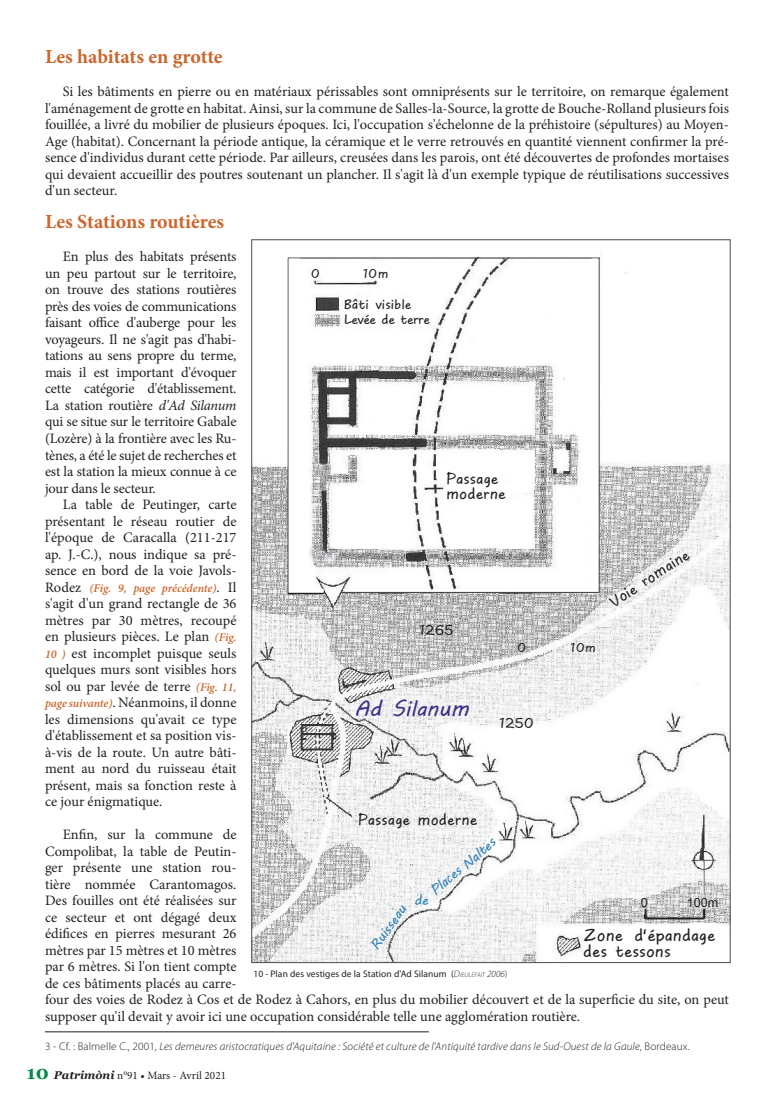
<style>
.page{position:relative;width:762px;height:1099px;background:#fff}
.page>*{position:absolute;margin:0;border:0;box-sizing:border-box;transform-origin:0 0}
.t1{font:21.62px "MV Boli";color:#3b2f86}
.t2{font:700 20px "Minion Pro";letter-spacing:-.005em;color:#cb662c}
.t3{font:italic 16.62px/15.2px "MV Boli";color:#231f20}
.t4{font:italic 15.25px/15.2px "MV Boli";color:#231f20}
.t5{font:14.38px/16.5px "Minion Pro";color:#231f20;text-align:justify}
.t6{font:italic 14px "MV Boli";color:#231f20}
.t7{font:13.5px "MV Boli";color:#287eb3}
.t8{font:italic 13.38px/15.5px "MV Boli";letter-spacing:-.02em;color:#231f20}
.t9{font:italic 12.62px "MV Boli";color:#231f20}
.t10{font:12.62px "Arial";color:#231f20}
.t11{font:italic 600 11.88px "Minion Pro";letter-spacing:-.005em;color:#cb662c}
.t12{font:11.25px "Minion Pro";color:#231f20}
.t13{font:italic 300 11.12px "Myriad Pro";letter-spacing:.01em;color:#231f20}
.t14{font:9.5px "Myriad Pro";letter-spacing:.01em;color:#231f20}
.s1{font-style:italic}
.s2{font-weight:400;font-style:normal;font-size:14.38px;color:#231f20}
.s3{font-weight:600;font-style:italic;font-size:11.88px;color:#cb662c}
.s4{font-style:normal}
.s5{font-weight:300;font-style:italic}
.s6{font-weight:300;font-style:italic;font-size:6.62px}
.s7{font-weight:300}
.s8{font-family:"Georgia";font-weight:700;font-size:18.75px;color:#04894e}
.s9{font-family:"Georgia";font-weight:700;font-style:italic}
</style>
<div class="page">
<hr style="left:45px;top:1031px;width:384px;height:1px;background:#231f20">
<img style="left:253px;top:252px;width:475px;height:708px">
<svg style="left:415px;top:894px;width:14px;height:11px"></svg>
<h2 class="t2" style="left:45px;top:43px;width:179px">Les habitats en grotte</h2>
<p class="t5" style="left:45px;top:84px;width:685px;text-indent:18px">Si les bâtiments en pierre ou en matériaux périssables sont omniprésents sur le territoire, on remarque également l'aménagement de grotte en habitat. Ainsi, sur la commune de Salles-la-Source, la grotte de Bouche-Rolland plusieurs fois fouillée, a livré du mobilier de plusieurs époques. Ici, l'occupation s'échelonne de la préhistoire (sépultures) au Moyen-Age (habitat). Concernant la période antique, la céramique et le verre retrouvés en quantité viennent confirmer la pré&shy;sence d'individus durant cette période. Par ailleurs, creusées dans les parois, ont été découvertes de profondes mortaises qui devaient accueillir des poutres soutenant un plancher. Il s'agit là d'un exemple typique de réutilisations successives d'un secteur.</p>
<h2 class="t2" style="left:45px;top:208px;width:181px">Les Stations routières</h2>
<p class="t5" style="left:45px;top:249px;width:193px;text-indent:18px">En plus des habitats présents un peu partout sur le territoire, on trouve des stations routières près des voies de communications faisant office d'auberge pour les voyageurs. Il ne s'agit pas d'habi&shy;tations au sens propre du terme, mais il est important d'évoquer cette catégorie d'établissement.<br>La station routière <span class="s1">d'Ad Silanum </span>qui se situe sur le territoire Gabale (Lozère) à la frontière avec les Ru&shy;tènes, a été le sujet de recherches et est la station la mieux connue à ce jour dans le secteur.</p>
<p class="t5" style="left:45px;top:496px;width:193px;text-indent:18px">La table de Peutinger, carte présentant le réseau routier de l'époque de Caracalla (211-217 ap. J.-C.), nous indique sa pré&shy;sence en bord de la voie Javols-</p>
<p class="t11" style="left:45px;top:579px;width:193px"><span class="s2">Rodez</span> (Fig. 9, page précédente)<span class="s2">. Il</span></p>
<p class="t5" style="left:45px;top:595px;width:193px">s'agit d'un grand rectangle de 36 mètres par 30 mètres, recoupé en plusieurs pièces. Le plan <span class="s3">(Fig.<br>10 )</span> est incomplet puisque seuls quelques murs sont visibles hors sol ou par levée de terre <span class="s3">(Fig. 11, page suivante)</span>. Néanmoins, il donne les dimensions qu'avait ce type d'établissement et sa position vis&shy;à-vis de la route. Un autre bâti&shy;ment au nord du ruisseau était présent, mais sa fonction reste à ce jour énigmatique.</p>
<p class="t5" style="left:45px;top:826px;width:685px;text-align:left;text-indent:18px">Enfin, sur la commune de<br>Compolibat, la table de Peutin-<br>ger présente une station rou-<br>tière nommée Carantomagos.<br>Des fouilles ont été réalisées sur<br>ce secteur et ont dégagé deux<br>édifices en pierres mesurant 26<br>mètres par 15 mètres et 10 mètres<br>par 6 mètres. Si l'on tient compte<br>de ces bâtiments placés au carre-<br>four des voies de Rodez à Cos et de Rodez à Cahors, en plus du mobilier découvert et de la superficie du site, on peut supposer qu'il devait y avoir ici une occupation considérable telle une agglomération routière.</p>
<p class="t13" style="left:45px;top:1039px;width:646px"><span class="s4">3 - Cf. : Balmelle C., 2001,</span> Les demeures aristocratiques d'Aquitaine : Société et culture de l'Antiquité tardive dans le Sud-Ouest de la Gaule<span class="s4">, Bordeaux.</span></p>
<p class="t9" style="left:311px;top:265px;width:14px">0</p>
<p class="t9" style="left:364px;top:265px;width:30px">10m</p>
<p class="t8" style="left:344px;top:296px;width:92px">Bâti visible<br>Levée de terre</p>
<p class="t4" style="left:446px;top:470px;width:66px">Passage moderne</p>
<p class="t4" style="left:606px;top:596px;width:94px;rotate:-33deg">Voie romaine</p>
<p class="t6" style="left:420px;top:620px;width:40px">1265</p>
<p class="t9" style="left:518px;top:639px;width:14px">0</p>
<p class="t9" style="left:571px;top:639px;width:30px">10m</p>
<h1 class="t1" style="left:354px;top:694px;width:116px">Ad Silanum</h1>
<p class="t6" style="left:500px;top:713px;width:40px">1250</p>
<p class="t4" style="left:358px;top:811px;width:126px">Passage moderne</p>
<p class="t7" style="left:427px;top:885px;width:82px;rotate:-41deg">Places Naltes</p>
<p class="t10" style="left:641px;top:894px;width:9px">0</p>
<p class="t10" style="left:687px;top:894px;width:33px">100m</p>
<p class="t7" style="left:366px;top:943px;width:53px;rotate:-55deg">Ruisseau</p>
<p class="t3" style="left:583px;top:927px;width:139px">Zone d'épandage des tessons</p>
<p class="t14" style="left:253px;top:967px;width:256px">10 - Plan des vestiges de la Station d'Ad Silanum (<span class="s5">D</span><span class="s6">IEULEFAIT</span> <span class="s5">2006</span><span class="s7">)</span></p>
<p class="t12" style="left:27px;top:1067px;width:201px"><span class="s8">10</span> <span class="s9">Patrimòni</span> n°91 • Mars - Avril 2021</p>
</div>
